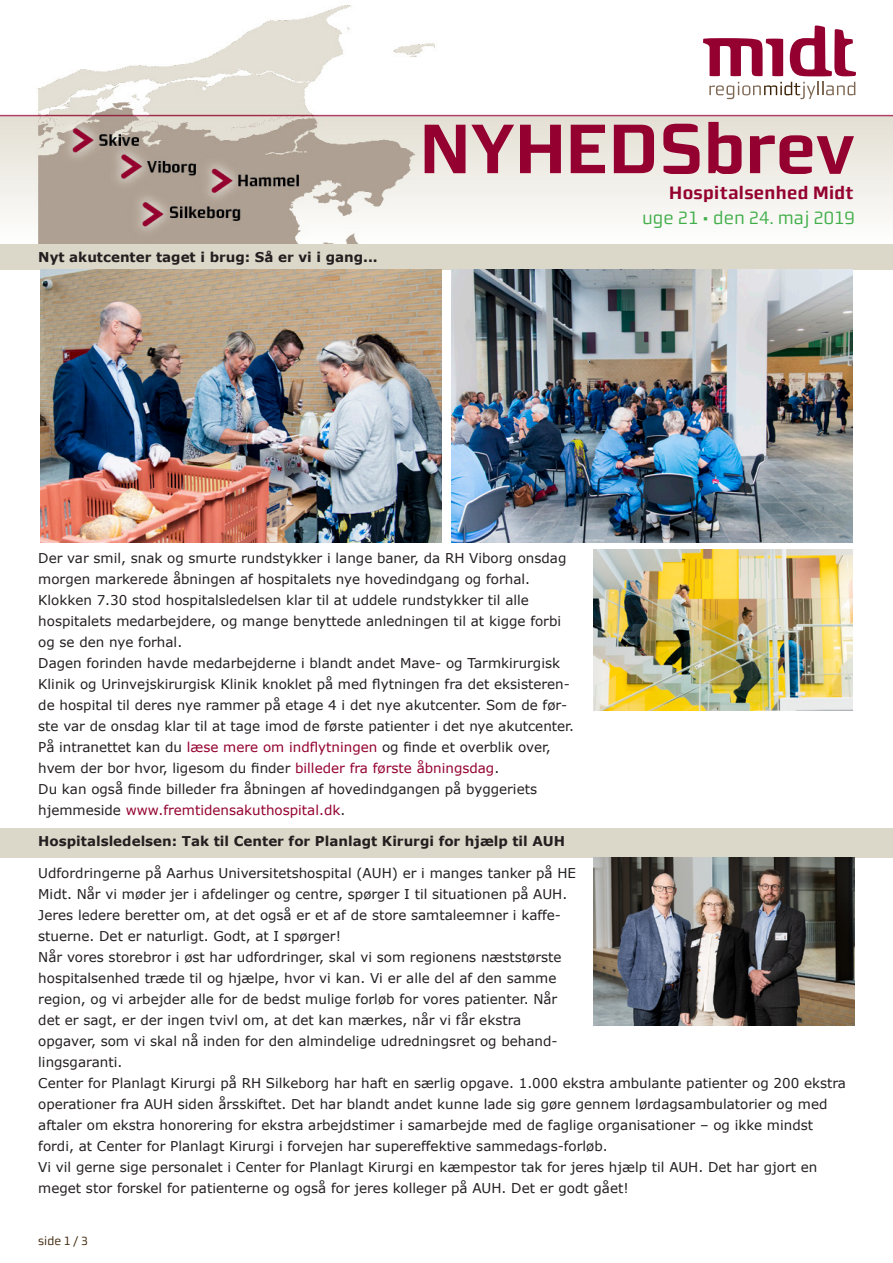
<style>
.page{position:relative;width:893px;height:1263px;background:#fff}
.page>*{position:absolute;margin:0;border:0;box-sizing:border-box;transform-origin:0 0}
.t1{font:700 70.05px "midtsans";color:#940130}
.t2{font:18px "midtsans";color:#40ae49}
.t3{font:700 18px "midtsans";letter-spacing:.02em;color:#940130}
.brod{font:13.5px/21px "Verdana";color:#231f20}
.overskrift{font:700 13.5px "Verdana";color:#231f20}
.t4{font:12px "midtsans";color:#3d2408}
.s1{color:#940130}
</style>
<div class="page">
<img style="left:0;top:5px;width:893px;height:238px">
<svg style="left:703px;top:25px;width:153px;height:74px"></svg>
<div style="left:0;top:828px;width:893px;height:29px;background:#dcd8c9"></div>
<div style="left:0;top:244px;width:893px;height:25px;background:#dcd8c9"></div>
<img style="left:594px;top:857px;width:261px;height:168px">
<img style="left:451px;top:269px;width:401px;height:273px">
<img style="left:40px;top:270px;width:402px;height:273px">
<img style="left:594px;top:549px;width:258px;height:161px">
<h1 class="t1" style="left:420px;top:108px;width:436px">NYHEDSbrev</h1>
<h2 class="t3" style="left:669px;top:183px;width:186px">Hospitalsenhed Midt</h2>
<p class="overskrift" style="left:38px;top:248px;width:341px">Nyt akutcenter taget i brug: Så er vi i gang...</p>
<p class="t2" style="left:642px;top:208px;width:214px">uge 21 • den 24. maj 2019</p>
<p class="brod" style="left:38px;top:548px;width:530px">Der var smil, snak og smurte rundstykker i lange baner, da RH Viborg onsdag morgen markerede åbningen af hospitalets nye hovedindgang og forhal.</p>
<p class="brod" style="left:38px;top:590px;width:492px">Klokken 7.30 stod hospitalsledelsen klar til at uddele rundstykker til alle</p>
<p class="brod" style="left:38px;top:611px;width:524px">hospitalets medarbejdere, og mange benyttede anledningen til at kigge forbi og se den nye forhal.</p>
<p class="brod" style="left:38px;top:653px;width:537px">Dagen forinden havde medarbejderne i blandt andet Mave- og Tarmkirurgisk Klinik og Urinvejskirurgisk Klinik knoklet på med flytningen fra det eksisteren&shy;de hospital til deres nye rammer på etage 4 i det nye akutcenter. Som de før&shy;ste var de onsdag klar til at tage imod de første patienter i det nye akutcenter.</p>
<p class="brod" style="left:38px;top:737px;width:514px">På intranettet kan du <span class="s1">læse mere om indflytningen</span> og finde et overblik over, hvem der bor hvor, ligesom du finder <span class="s1">billeder fra første åbningsdag</span>.</p>
<p class="brod" style="left:38px;top:779px;width:500px">Du kan også finde billeder fra åbningen af hovedindgangen på byggeriets hjemmeside <span class="s1">www.fremtidensakuthospital.dk</span>.</p>
<p class="overskrift" style="left:38px;top:832px;width:528px">Hospitalsledelsen: Tak til Center for Planlagt Kirurgi for hjælp til AUH</p>
<p class="brod" style="left:38px;top:863px;width:539px">Udfordringerne på Aarhus Universitetshospital (AUH) er i manges tanker på HE Midt. Når vi møder jer i afdelinger og centre, spørger I til situationen på AUH.<br>Jeres ledere beretter om, at det også er et af de store samtaleemner i kaffe&shy;stuerne. Det er naturligt. Godt, at I spørger!</p>
<p class="brod" style="left:38px;top:947px;width:525px">Når vores storebror i øst har udfordringer, skal vi som regionens næststørste hospitalsenhed træde til og hjælpe, hvor vi kan. Vi er alle del af den samme</p>
<p class="brod" style="left:38px;top:989px;width:521px">region, og vi arbejder alle for de bedst mulige forløb for vores patienter. Når det er sagt, er der ingen tvivl om, at det kan mærkes, når vi får ekstra</p>
<p class="brod" style="left:38px;top:1031px;width:521px">opgaver, som vi skal nå inden for den almindelige udredningsret og behand&shy;lingsgaranti.</p>
<p class="brod" style="left:38px;top:1073px;width:809px">Center for Planlagt Kirurgi på RH Silkeborg har haft en særlig opgave. 1.000 ekstra ambulante patienter og 200 ekstra operationer fra AUH siden årsskiftet. Det har blandt andet kunne lade sig gøre gennem lørdagsambulatorier og med</p>
<p class="brod" style="left:38px;top:1115px;width:776px">aftaler om ekstra honorering for ekstra arbejdstimer i samarbejde med de faglige organisationer – og ikke mindst fordi, at Center for Planlagt Kirurgi i forvejen har supereffektive sammedags-forløb.</p>
<p class="brod" style="left:38px;top:1157px;width:781px">Vi vil gerne sige personalet i Center for Planlagt Kirurgi en kæmpestor tak for jeres hjælp til AUH. Det har gjort en</p>
<p class="brod" style="left:38px;top:1178px;width:592px">meget stor forskel for patienterne og også for jeres kolleger på AUH. Det er godt gået!</p>
<p class="t4" style="left:38px;top:1234px;width:51px">side 1 / 3</p>
</div>
